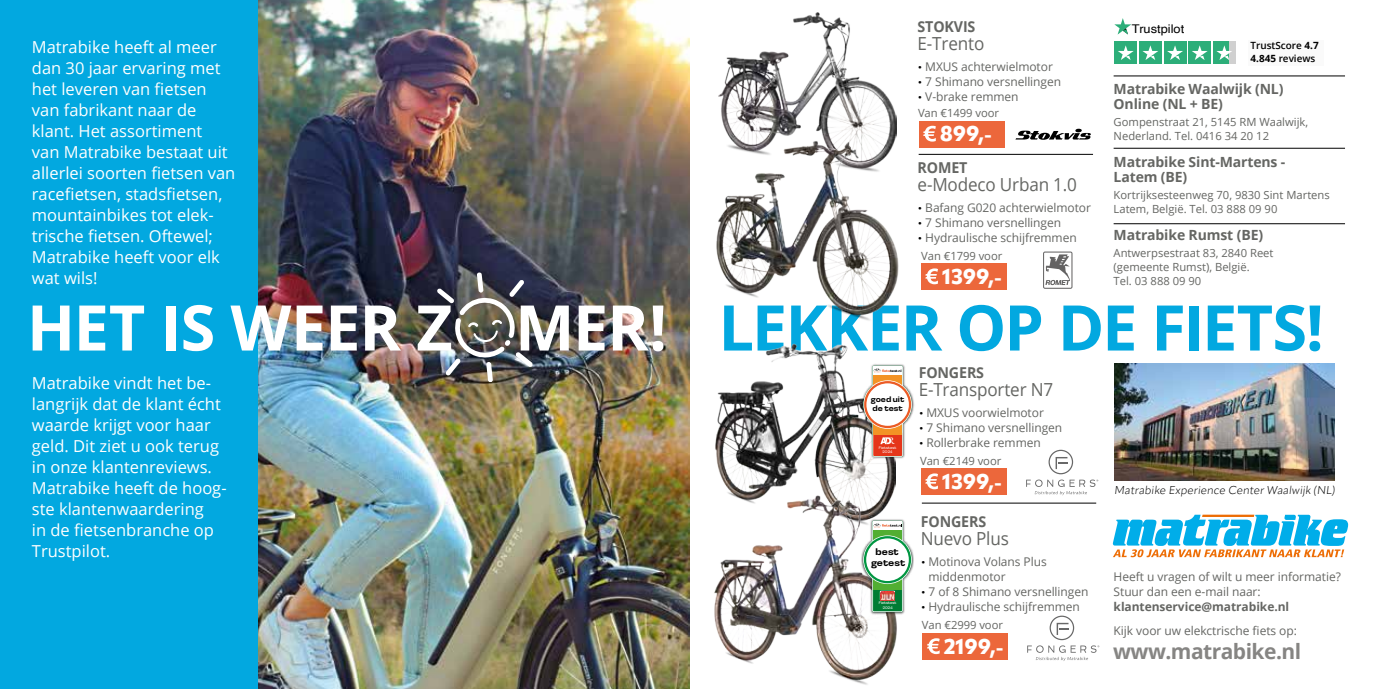
<style>
.page{position:relative;width:1378px;height:689px;background:#fff}
.page>*{position:absolute;margin:0;border:0;box-sizing:border-box;transform-origin:0 0}
.t1{font:700 63px "Open Sans";letter-spacing:-.025em;color:#02a8e0}
.t2{font:700 63px "Open Sans";letter-spacing:-.015em;color:#fff}
.t3{font:800 21.15px "Apparat";color:#fff}
.t4{font:700 21px "Open Sans";letter-spacing:-.025em;color:#868583}
.t5{font:18px "Open Sans";letter-spacing:-.01em;color:#656663;scale:.95 1}
.t6{font:16.5px/21px "Open Sans";color:#fff}
.t7{font:700 15px "Open Sans";letter-spacing:-.01em;color:#656663;scale:.95 1}
.t8{font:700 14.1px/15.5px "Open Sans";letter-spacing:-.01em;color:#656663}
.t9{font:12px/15px "Open Sans";letter-spacing:-.005em;color:#656663}
.t10{font:700 12px "Open Sans";letter-spacing:-.005em;color:#656663}
.t11{font:12px "Helvetica";color:#000;scale:1.07 1}
.t12{font:11.25px/14.1px "Open Sans";color:#656663}
.t13{font:300 11.25px "Apparat";color:#000}
.t14{font:10.2px "Baskerville";color:#fff}
.t15{font:600 9.9px "Open Sans";color:#000}
.t16{font:700 9.15px/10.9px "Loos Wide";color:#000;text-align:center}
.t17{font:700 7.65px/9.1px "Loos Wide";color:#000}
.t18{font:3.75px/4.5px "Loos Wide";color:#fff;text-align:center}
.t19{font:700 3.3px "Loos Wide";letter-spacing:-.025em;color:#000}
.s1{font-family:"Apparat";font-weight:300;font-size:11.25px;color:#000}
.s2{font-weight:700}
.s3{color:#eb5a26}
</style>
<div class="page">
<img style="left:257px;top:0;width:432px;height:689px">
<div style="left:0;top:0;width:257px;height:689px;background:#02a8e0"></div>
<img style="left:437px;top:272px;width:96px;height:110px">
<img style="left:1114px;top:364px;width:220px;height:116px">
<svg style="left:1113px;top:515px;width:235px;height:42px"></svg>
<hr style="left:1113px;top:148px;width:232px;height:1px;background:#000">
<hr style="left:1113px;top:223px;width:232px;height:1px;background:#000">
<div style="left:1248px;top:52px;width:75px;height:14px;background:#fafafa"></div>
<div style="left:1248px;top:40px;width:75px;height:12px;background:#fafafa"></div>
<hr style="left:1113px;top:76px;width:232px;height:1px;background:#000">
<div style="left:1114px;top:42px;width:23px;height:22px;background:#2cae79"></div>
<div style="left:1139px;top:42px;width:22px;height:22px;background:#2cae79"></div>
<div style="left:1163px;top:42px;width:23px;height:22px;background:#2cae79"></div>
<div style="left:1188px;top:42px;width:23px;height:22px;background:#2cae79"></div>
<div style="left:1213px;top:42px;width:22px;height:22px;background:#d0d0d0"></div>
<div style="left:1213px;top:42px;width:15px;height:22px;background:#2cae79"></div>
<svg style="left:1118px;top:45px;width:15px;height:15px"></svg>
<svg style="left:1142px;top:45px;width:16px;height:15px"></svg>
<svg style="left:1167px;top:45px;width:16px;height:15px"></svg>
<svg style="left:1192px;top:45px;width:15px;height:15px"></svg>
<svg style="left:1216px;top:45px;width:16px;height:15px"></svg>
<svg style="left:1114px;top:18px;width:17px;height:17px"></svg>
<div style="left:918px;top:121px;width:86px;height:27px;background:#ec673b"></div>
<svg style="left:923px;top:126px;width:13px;height:16px"></svg>
<div style="left:921px;top:263px;width:85px;height:27px;background:#ec673b"></div>
<svg style="left:925px;top:268px;width:13px;height:16px"></svg>
<div style="left:921px;top:468px;width:85px;height:27px;background:#ec673b"></div>
<svg style="left:925px;top:473px;width:13px;height:16px"></svg>
<div style="left:922px;top:633px;width:86px;height:27px;background:#ec673b"></div>
<svg style="left:927px;top:638px;width:12px;height:16px"></svg>
<img style="left:715px;top:344px;width:180px;height:151px">
<img style="left:714px;top:495px;width:183px;height:190px">
<img style="left:860px;top:362px;width:55px;height:98px">
<svg style="left:863px;top:366px;width:49px;height:91px"></svg>
<img style="left:861px;top:517px;width:53px;height:98px">
<svg style="left:863px;top:521px;width:49px;height:91px"></svg>
<div style="left:880px;top:591px;width:15px;height:9px;border:1px solid #fff"></div>
<img style="left:880px;top:591px;width:14px;height:9px">
<img style="left:718px;top:13px;width:178px;height:125px">
<img style="left:716px;top:138px;width:183px;height:183px">
<svg style="left:1043px;top:251px;width:29px;height:38px"></svg>
<svg style="left:1026px;top:450px;width:72px;height:45px"></svg>
<svg style="left:1027px;top:615px;width:72px;height:46px"></svg>
<svg style="left:1015px;top:129px;width:76px;height:11px"></svg>
<hr style="left:918px;top:154px;width:175px;height:1px;background:#000">
<hr style="left:922px;top:503px;width:174px;height:1px;background:#000">
<img style="left:689px;top:0;width:1px;height:689px">
<p class="t6" style="left:32px;top:36px;width:205px">Matrabike heeft al meer dan 30 jaar ervaring met het leveren van fietsen van fabrikant naar de klant. Het assortiment<br>van Matrabike bestaat uit allerlei soorten fietsen van racefietsen, stadsfietsen, mountainbikes tot elek&shy;trische fietsen. Oftewel;<br>Matrabike heeft voor elk wat wils!</p>
<h1 class="t2" style="left:27px;top:283px;width:641px">HET IS WEER Z MER!</h1>
<p class="t6" style="left:32px;top:372px;width:196px">Matrabike vindt het be&shy;langrijk dat de klant écht waarde krijgt voor haar geld. Dit ziet u ook terug in onze klantenreviews.<br>Matrabike heeft de hoog&shy;ste klantenwaardering<br>in de fietsenbranche op<br>Trustpilot.</p>
<p class="t7" style="left:917px;top:16px;width:62px">STOKVIS</p>
<p class="t11" style="left:1132px;top:20px;width:50px">Trustpilot</p>
<p class="t5" style="left:917px;top:31px;width:72px">E-Trento</p>
<p class="t9" style="left:917px;top:59px;width:137px"><span class="s1">•</span> MXUS achterwielmotor</p>
<p class="t9" style="left:917px;top:74px;width:145px"><span class="s1">•</span> 7 Shimano versnellingen</p>
<p class="t9" style="left:917px;top:89px;width:103px"><span class="s1">•</span> V-brake remmen</p>
<p class="t15" style="left:1250px;top:39px;width:70px">TrustScore <span class="s2">4.7</span></p>
<p class="t15" style="left:1250px;top:51px;width:66px"><span class="s2">4.845</span> reviews</p>
<p class="t8" style="left:1113px;top:80px;width:171px">Matrabike Waalwijk (NL)<br>Online (NL + BE)</p>
<p class="t12" style="left:1113px;top:114px;width:196px">Gompenstraat 21, 5145 RM Waalwijk,<br>Nederland. Tel. 0416 34 20 12</p>
<p class="t8" style="left:1113px;top:154px;width:173px">Matrabike Sint-Martens -<br>Latem (BE)</p>
<p class="t12" style="left:1113px;top:188px;width:218px">Kortrijksesteenweg 70, 9830 Sint Martens<br>Latem, België. Tel. 03 888 09 90</p>
<p class="t8" style="left:1113px;top:227px;width:151px">Matrabike Rumst (BE)</p>
<p class="t12" style="left:1113px;top:245px;width:161px">Antwerpsestraat 83, 2840 Reet (gemeente Rumst), België.<br>Tel. 03 888 09 90</p>
<p class="t12" style="left:918px;top:105px;width:83px">Van €1499 voor</p>
<p class="t3" style="left:940px;top:121px;width:53px">899,-</p>
<p class="t7" style="left:917px;top:157px;width:54px">ROMET</p>
<p class="t5" style="left:917px;top:172px;width:169px">e-Modeco Urban 1.0</p>
<p class="t9" style="left:917px;top:200px;width:175px"><span class="s1">•</span> Bafang G020 achterwielmotor</p>
<p class="t9" style="left:917px;top:215px;width:145px"><span class="s1">•</span> 7 Shimano versnellingen</p>
<p class="t9" style="left:917px;top:230px;width:161px"><span class="s1">•</span> Hydraulische schijfremmen</p>
<p class="t12" style="left:921px;top:248px;width:83px">Van €1799 voor</p>
<p class="t3" style="left:942px;top:263px;width:61px">1399,-</p>
<h1 class="t1" style="left:718px;top:283px;width:607px">LEKKER OP DE FIETS!</h1>
<p class="t19" style="left:882px;top:368px;width:21px"><span class="s3">fiets</span>test.nl</p>
<p class="t17" style="left:871px;top:394px;width:35px">goed uit de test</p>
<p class="t18" style="left:879px;top:445px;width:19px">Fietstest<br>2024</p>
<p class="t14" style="left:887px;top:434px;width:9px">R</p>
<p class="t16" style="left:871px;top:546px;width:36px">best getest</p>
<p class="t18" style="left:879px;top:600px;width:19px">Fietstest<br>2024</p>
<p class="t7" style="left:918px;top:362px;width:70px">FONGERS</p>
<p class="t5" style="left:918px;top:378px;width:143px">E-Transporter N7</p>
<p class="t9" style="left:918px;top:405px;width:127px"><span class="s1">•</span> MXUS voorwielmotor</p>
<p class="t9" style="left:918px;top:420px;width:145px"><span class="s1">•</span> 7 Shimano versnellingen</p>
<p class="t9" style="left:918px;top:435px;width:124px"><span class="s1">•</span> Rollerbrake remmen</p>
<p class="t12" style="left:920px;top:453px;width:83px">Van €2149 voor</p>
<p class="t3" style="left:942px;top:468px;width:61px">1399,-</p>
<p class="t7" style="left:921px;top:511px;width:70px">FONGERS</p>
<p class="t5" style="left:921px;top:526px;width:94px">Nuevo Plus</p>
<p class="t9" style="left:928px;top:554px;width:120px;text-indent:-8px"><span class="s1">•</span> Motinova Volans Plus middenmotor</p>
<p class="t9" style="left:921px;top:584px;width:169px"><span class="s1">•</span> 7 of 8 Shimano versnellingen</p>
<p class="t9" style="left:921px;top:599px;width:161px"><span class="s1">•</span> Hydraulische schijfremmen</p>
<p class="t12" style="left:922px;top:618px;width:83px">Van €2999 voor</p>
<p class="t3" style="left:944px;top:633px;width:61px">2199,-</p>
<p class="t13" style="left:1114px;top:483px;width:224px">Matrabike Experience Center Waalwijk (NL)</p>
<p class="t9" style="left:1113px;top:569px;width:229px">Heeft u vragen of wilt u meer informatie?<br>Stuur dan een e-mail naar:</p>
<p class="t10" style="left:1113px;top:598px;width:177px">klantenservice@matrabike.nl</p>
<p class="t9" style="left:1113px;top:623px;width:185px">Kijk voor uw elekctrische fiets op:</p>
<p class="t4" style="left:1113px;top:636px;width:189px">www.matrabike.nl</p>
</div>
